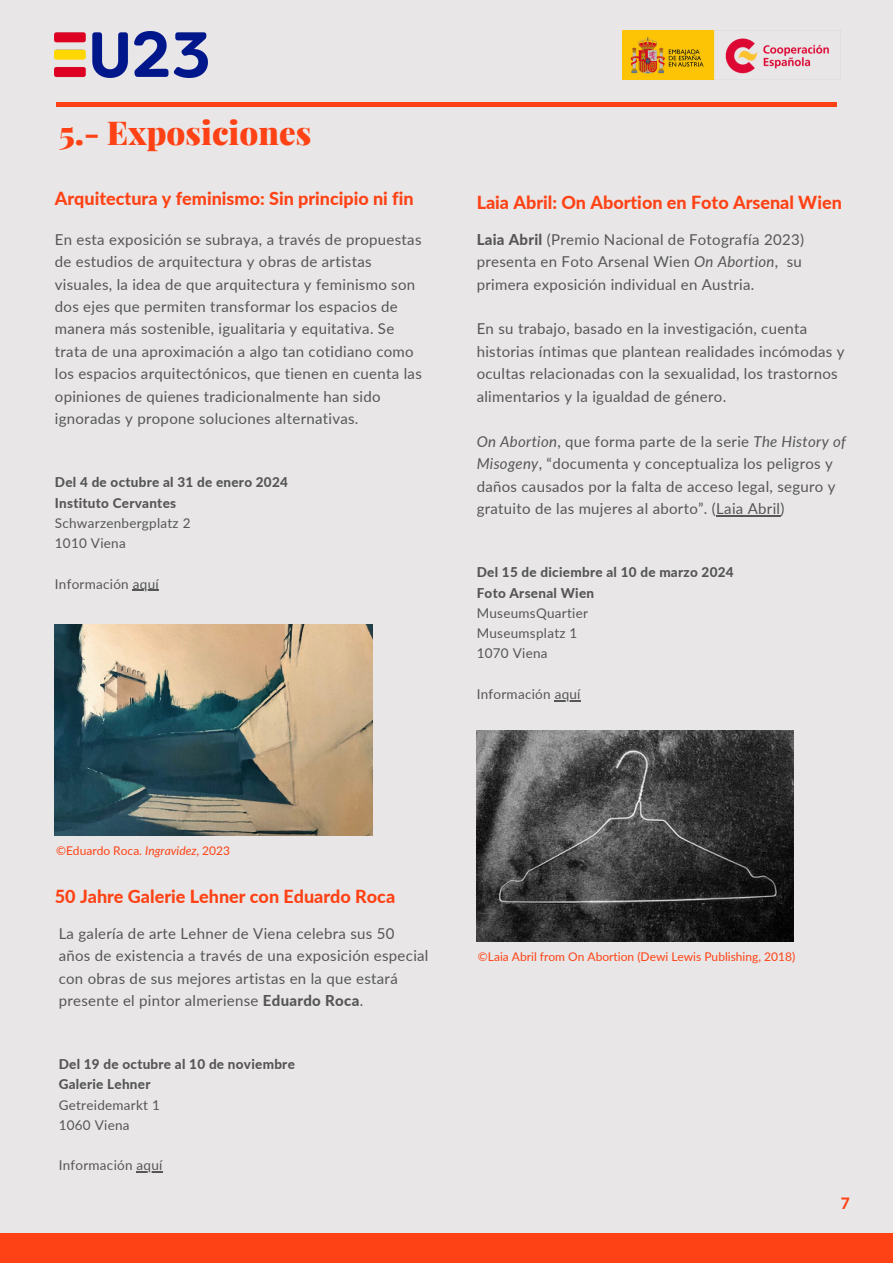
<style>
.page{position:relative;width:893px;height:1264px;background:#fff}
.page>*{position:absolute;margin:0;border:0;box-sizing:border-box;transform-origin:0 0}
.t1{font:900 33px "Playfair Display";color:#ff4215}
.t2{font:800 18px "Lato";color:#ff4215}
.t3{font:800 15.6px "Lato";color:#ff4215}
.t4{font:15px/22.5px "Lato";letter-spacing:.02em;color:#565656}
.t5{font:800 13.5px "Lato";letter-spacing:.02em;color:#565656}
.t6{font:13.5px "Lato";letter-spacing:.02em;color:#565656}
.t7{font:12px "Lato";color:#ff4215}
.s1{font-weight:800}
.s2{font-style:italic}
</style>
<div class="page">
<div style="left:0;top:0;width:892px;height:1262px;background:#e8e6e6"></div>
<div style="left:0;top:1233px;width:892px;height:29px;background:#ff4215"></div>
<hr style="left:56px;top:102px;width:780px;height:4px;background:#ff4215">
<img style="left:622px;top:30px;width:207px;height:50px">
<hr style="left:716px;top:515px;width:64px;height:1px;background:#565656">
<svg style="left:554px;top:700px;width:26px;height:1px"></svg>
<img style="left:55px;top:32px;width:153px;height:46px">
<img style="left:55px;top:624px;width:317px;height:212px">
<hr style="left:133px;top:589px;width:26px;height:2px;background:#565656">
<svg style="left:137px;top:1171px;width:26px;height:1px"></svg>
<img style="left:476px;top:730px;width:317px;height:211px">
<p class="t1" style="left:59px;top:110px;width:254px">5.- Exposiciones</p>
<p class="t2" style="left:55px;top:187px;width:360px">Arquitectura y feminismo: Sin principio ni fin</p>
<p class="t4" style="left:55px;top:227px;width:368px">En esta exposición se subraya, a través de propuestas de estudios de arquitectura y obras de artistas visuales, la idea de que arquitectura y feminismo son dos ejes que permiten transformar los espacios de manera más sostenible, igualitaria y equitativa. Se trata de una aproximación a algo tan cotidiano como los espacios arquitectónicos, que tienen en cuenta las opiniones de quienes tradicionalmente han sido ignoradas y propone soluciones alternativas.</p>
<p class="t5" style="left:55px;top:474px;width:234px">Del 4 de octubre al 31 de enero 2024</p>
<p class="t5" style="left:55px;top:494px;width:123px">Instituto Cervantes</p>
<p class="t6" style="left:55px;top:514px;width:137px">Schwarzenbergplatz 2</p>
<p class="t6" style="left:55px;top:535px;width:72px">1010 Viena</p>
<p class="t6" style="left:55px;top:575px;width:105px">Información aquí</p>
<p class="t2" style="left:476px;top:191px;width:366px">Laia Abril: On Abortion en Foto Arsenal Wien</p>
<p class="t4" style="left:476px;top:227px;width:329px"><span class="s1">Laia Abril</span> (Premio Nacional de Fotografía 2023) presenta en Foto Arsenal Wien <span class="s2">On Abortion</span>, su primera exposición individual en Austria.</p>
<p class="t4" style="left:476px;top:317px;width:369px">En su trabajo, basado en la investigación, cuenta historias íntimas que plantean realidades incómodas y ocultas relacionadas con la sexualidad, los trastornos alimentarios y la igualdad de género.</p>
<p class="t4" style="left:476px;top:430px;width:370px"><span class="s2">On Abortion</span>, que forma parte de la serie <span class="s2">The History of Misogeny</span>, “documenta y conceptualiza los peligros y daños causados por la falta de acceso legal, seguro y gratuito de las mujeres al aborto”. (Laia Abril)</p>
<p class="t5" style="left:476px;top:564px;width:258px">Del 15 de diciembre al 10 de marzo 2024</p>
<p class="t5" style="left:476px;top:584px;width:119px">Foto Arsenal Wien</p>
<p class="t6" style="left:476px;top:604px;width:113px">MuseumsQuartier</p>
<p class="t6" style="left:476px;top:624px;width:102px">Museumsplatz 1</p>
<p class="t6" style="left:476px;top:645px;width:72px">1070 Viena</p>
<p class="t6" style="left:476px;top:685px;width:105px">Información aquí</p>
<p class="t7" style="left:56px;top:843px;width:175px">©Eduardo Roca. <span class="s2">Ingravidez</span>, 2023</p>
<p class="t2" style="left:55px;top:884px;width:342px">50 Jahre Galerie Lehner con Eduardo Roca</p>
<p class="t4" style="left:59px;top:921px;width:371px">La galería de arte Lehner de Viena celebra sus 50 años de existencia a través de una exposición especial con obras de sus mejores artistas en la que estará presente el pintor almeriense <span class="s1">Eduardo Roca</span>.</p>
<p class="t5" style="left:59px;top:1055px;width:238px">Del 19 de octubre al 10 de noviembre</p>
<p class="t5" style="left:59px;top:1076px;width:93px">Galerie Lehner</p>
<p class="t6" style="left:59px;top:1096px;width:103px">Getreidemarkt 1</p>
<p class="t6" style="left:59px;top:1116px;width:72px">1060 Viena</p>
<p class="t6" style="left:59px;top:1156px;width:105px">Información aquí</p>
<p class="t7" style="left:478px;top:948px;width:319px">©Laia Abril from On Abortion (Dewi Lewis Publishing, 2018)</p>
<p class="t3" style="left:840px;top:1193px;width:11px">7</p>
</div>
